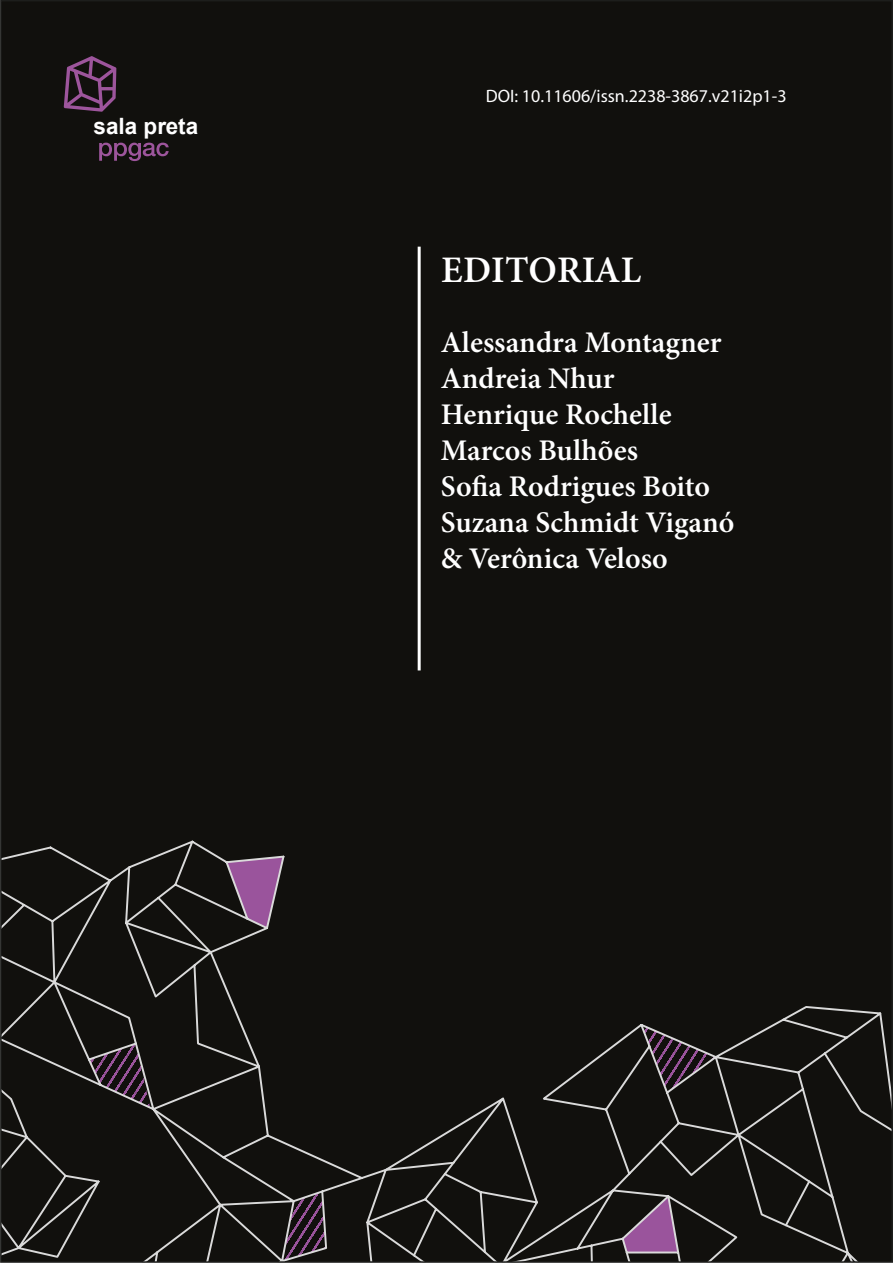
<style>
.page{position:relative;width:893px;height:1263px;background:#fff}
.page>*{position:absolute;margin:0;border:0;box-sizing:border-box;transform-origin:0 0}
.t1{font:600 37.5px "Minion Pro";letter-spacing:.005em;color:#fff}
.t2{font:600 30px/36px "Minion Pro";color:#fff}
.t3{font:700 22.5px "Arial";color:#fff}
.t4{font:18px "Myriad Pro";color:#fff}
</style>
<div class="page">
<div style="left:1px;top:1px;width:891px;height:1261px;background:#11100d"></div>
<svg style="left:3px;top:840px;width:887px;height:420px"></svg>
<svg style="left:99px;top:143px;width:70px;height:18px"></svg>
<svg style="left:64px;top:56px;width:52px;height:56px"></svg>
<hr style="left:418px;top:247px;width:3px;height:423px;background:#fff">
<p class="t3" style="left:94px;top:110px;width:106px">sala preta</p>
<p class="t4" style="left:486px;top:85px;width:302px">DOI: 10.11606/issn.2238-3867.v21i2p1-3</p>
<p class="t1" style="left:441px;top:244px;width:202px">EDITORIAL</p>
<p class="t2" style="left:441px;top:325px;width:295px">Alessandra Montagner<br>Andreia Nhur<br>Henrique Rochelle<br>Marcos Bulhões<br>Sofia Rodrigues Boito<br>Suzana Schmidt Viganó &amp; Verônica Veloso</p>
</div>
